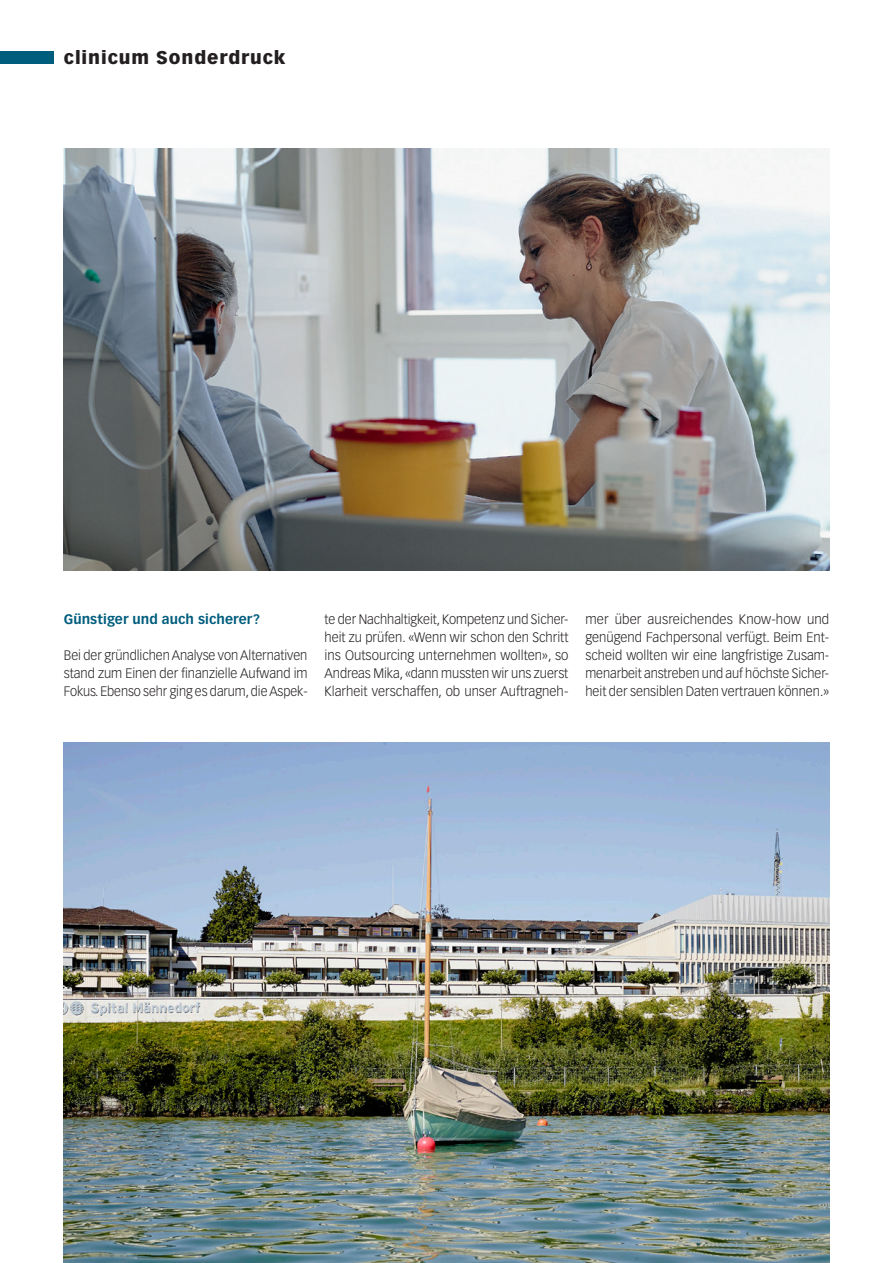
<style>
.page{position:relative;width:893px;height:1263px;background:#fff}
.page>*{position:absolute;margin:0;border:0;box-sizing:border-box;transform-origin:0 0}
.t1{font:900 18px "Vectora LT Std";letter-spacing:.05em;color:#231f20}
._3_Grundtext{font:300 13.5px/18px "Vectora LT Std";color:#231f20;text-align:justify;scale:.95 1}
._3_Grundtext-2{font:300 13.5px/18px "Vectora LT Std";color:#231f20;text-align:justify}
._8_Zwischentitel{font:700 13.5px "Vectora LT Std";letter-spacing:.005em;color:#005d7d}
</style>
<div class="page">
<div style="left:0;top:52px;width:54px;height:12px;background:#005d7d"></div>
<img style="left:64px;top:742px;width:765px;height:521px">
<img style="left:64px;top:149px;width:765px;height:421px">
<h1 class="t1" style="left:64px;top:46px;width:223px">clinicum Sonderdruck</h1>
<p class="_8_Zwischentitel" style="left:64px;top:611px;width:198px">Günstiger und auch sicherer?</p>
<p class="_3_Grundtext" style="left:64px;top:646px;width:258px">Bei der gründlichen Analyse von Alternativen stand zum Einen der finanzielle Aufwand im Fokus. Ebenso sehr ging es darum, die Aspek-</p>
<p class="_3_Grundtext" style="left:325px;top:610px;width:258px">te der Nachhaltigkeit, Kompetenz und Sicher&shy;heit zu prüfen. «Wenn wir schon den Schritt ins Outsourcing unternehmen wollten», so Andreas Mika, «dann mussten wir uns zuerst Klarheit verschaffen, ob unser Auftragneh-</p>
<p class="_3_Grundtext-2" style="left:585px;top:610px;width:245px">mer über ausreichendes Know-how und genügend Fachpersonal verfügt. Beim Ent&shy;scheid wollten wir eine langfristige Zusam&shy;menarbeit anstreben und auf höchste Sicher&shy;heit der sensiblen Daten vertrauen können.»</p>
</div>
